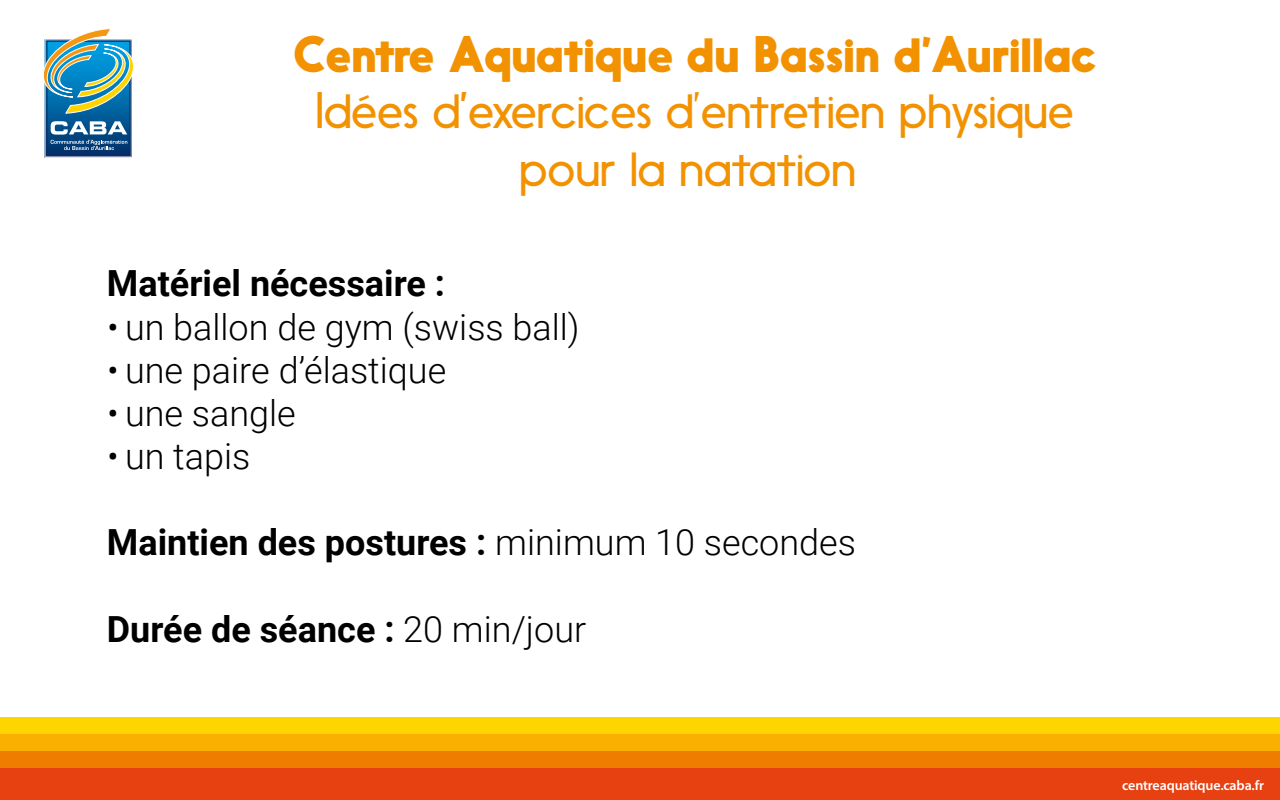
<style>
.page{position:relative;width:1280px;height:800px;background:#fff}
.page>*{position:absolute;margin:0;border:0;box-sizing:border-box;transform-origin:0 0}
.t1{font:300 48px/57px "Nanami";color:#f39200;text-align:center}
.t2{font:700 36px "Roboto";color:#000}
.t3{font:300 36px "Roboto";color:#000}
.t4{font:600 14px "Myriad Pro";letter-spacing:-.01em;color:#fff}
.s1{font-weight:900}
.s2{font-weight:400}
.s3{font-weight:300}
</style>
<div class="page">
<svg style="left:48px;top:114px;width:81px;height:40px"></svg>
<div style="left:46px;top:41px;width:85px;height:115px;border:1px solid #0c2c65"></div>
<svg style="left:43px;top:28px;width:91px;height:86px"></svg>
<svg style="left:51px;top:121px;width:76px;height:29px"></svg>
<div style="left:0;top:717px;width:1280px;height:17px;background:#ffd500"></div>
<div style="left:0;top:734px;width:1280px;height:17px;background:#f9b000"></div>
<div style="left:0;top:751px;width:1280px;height:18px;background:#ef7d00"></div>
<div style="left:0;top:769px;width:1280px;height:31px;background:#e74011"></div>
<p class="t1" style="left:293px;top:27px;width:805px"><span class="s1">Centre Aquatique du Bassin d’Aurillac<br></span>Idées d<span class="s2">’</span>exercices d’entretien physique pour la natation</p>
<p class="t2" style="left:107px;top:258px;width:340px">Matériel nécessaire :</p>
<p class="t3" style="left:107px;top:302px;width:474px">• un ballon de gym (swiss ball)</p>
<p class="t3" style="left:107px;top:345px;width:341px">• une paire d’élastique</p>
<p class="t3" style="left:107px;top:388px;width:190px">• une sangle</p>
<p class="t3" style="left:107px;top:431px;width:145px">• un tapis</p>
<p class="t2" style="left:107px;top:517px;width:751px">Maintien des postures : <span class="s3">minimum 10 secondes</span></p>
<p class="t2" style="left:107px;top:604px;width:481px">Durée de séance : <span class="s3">20 min/jour</span></p>
<p class="t4" style="left:1122px;top:776px;width:143px">centreaquatique.caba.fr</p>
</div>
